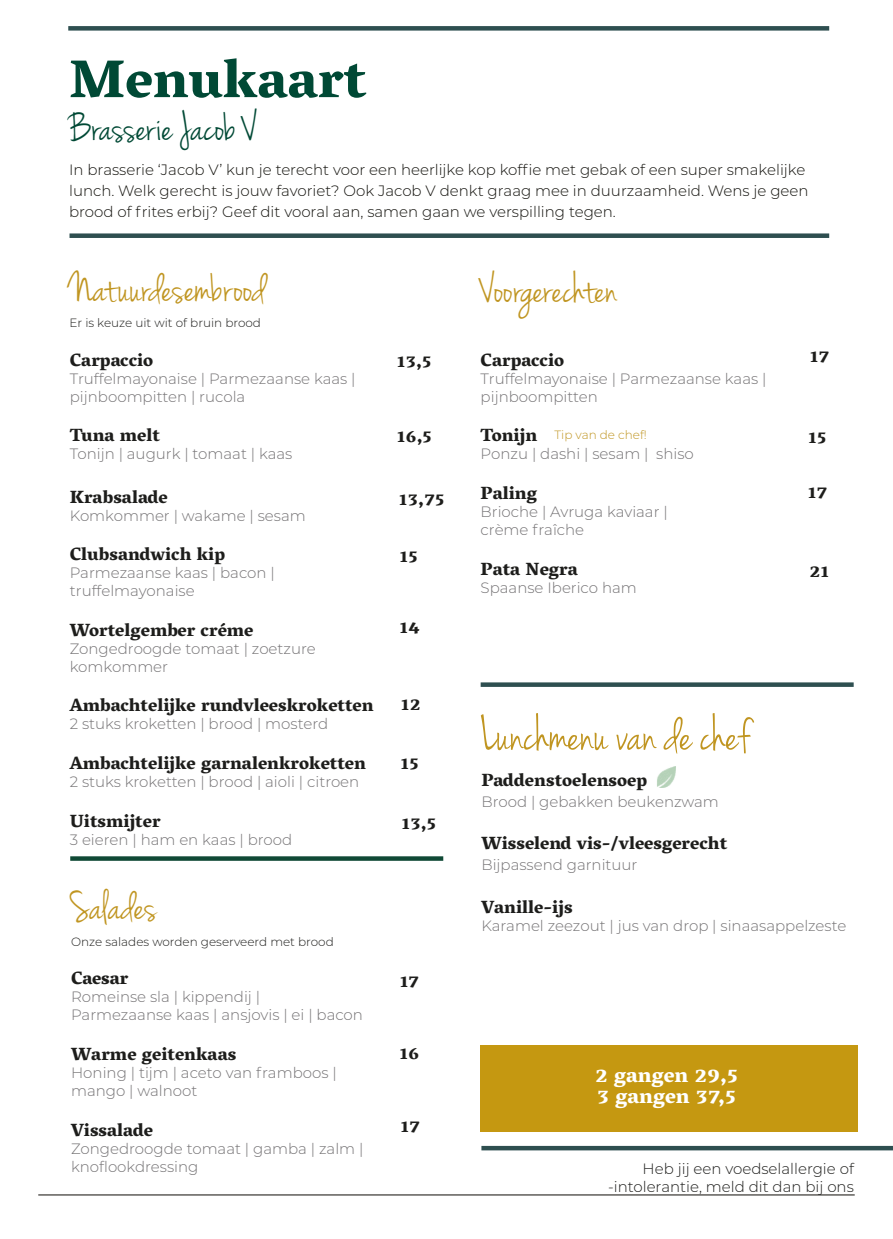
<style>
.page{position:relative;width:893px;height:1239px;background:#fff}
.page>*{position:absolute;margin:0;border:0;box-sizing:border-box;transform-origin:0 0}
.t1{font:800 54px "Vesper Libre";color:#004935}
.t2{font:51px "Jenna Sue";color:#c09521}
.t3{font:43.5px "Jenna Sue";color:#c09521}
.t4{font:43.5px "Jenna Sue";color:#004935}
.t5{font:800 21px/21px "Vesper Libre";color:#fff}
.t6{font:800 18px "Vesper Libre";color:#1d1d1b}
.t7{font:300 15px/18px "Montserrat";color:#747274}
.t8{font:300 15px/21px "Montserrat";color:#12110c}
.t9{font:300 15px/18px "Montserrat";color:#1d1d1b;text-align:right}
.t10{font:300 12px "Montserrat";color:#1d1d1b}
.t11{font:300 12px "Montserrat";color:#c09521}
</style>
<div class="page">
<div style="left:481px;top:1145px;width:412px;height:5px;background:#2e4f50"></div>
<hr style="left:38px;top:1194px;width:817px;height:1px;background:#0f0b07">
<div style="left:70px;top:233px;width:759px;height:5px;background:#2e4f50"></div>
<div style="left:68px;top:26px;width:761px;height:5px;background:#2e4f50"></div>
<svg style="left:70px;top:856px;width:373px;height:4px"></svg>
<div style="left:481px;top:682px;width:373px;height:5px;background:#2e4f50"></div>
<div style="left:481px;top:1045px;width:377px;height:86px;background:#c59811"></div>
<img style="left:657px;top:766px;width:19px;height:21px">
<h1 class="t1" style="left:69px;top:47px;width:298px">Menukaart</h1>
<h3 class="t4" style="left:69px;top:103px;width:188px">Brasserie Jacob V</h3>
<p class="t8" style="left:69px;top:158px;width:741px">In brasserie ‘Jacob V’ kun je terecht voor een heerlijke kop koffie met gebak of een super smakelijke lunch. Welk gerecht is jouw favoriet? Ook Jacob V denkt graag mee in duurzaamheid. Wens je geen brood of frites erbij? Geef dit vooral aan, samen gaan we verspilling tegen.</p>
<h3 class="t3" style="left:70px;top:263px;width:198px">Natuurdesembrood</h3>
<p class="t10" style="left:70px;top:314px;width:193px">Er is keuze uit wit of bruin brood</p>
<p class="t6" style="left:70px;top:349px;width:85px">Carpaccio</p>
<p class="t7" style="left:70px;top:369px;width:287px">Truffelmayonaise | Parmezaanse kaas | pijnboompitten | rucola</p>
<p class="t6" style="left:70px;top:424px;width:92px">Tuna melt</p>
<p class="t7" style="left:70px;top:444px;width:224px">Tonijn | augurk | tomaat | kaas</p>
<p class="t6" style="left:70px;top:486px;width:99px">Krabsalade</p>
<p class="t7" style="left:70px;top:506px;width:237px">Komkommer | wakame | sesam</p>
<p class="t6" style="left:70px;top:543px;width:157px">Clubsandwich kip</p>
<p class="t7" style="left:70px;top:563px;width:207px">Parmezaanse kaas | bacon | truffelmayonaise</p>
<p class="t6" style="left:70px;top:619px;width:185px">Wortelgember créme</p>
<p class="t7" style="left:70px;top:639px;width:247px">Zongedroogde tomaat | zoetzure komkommer</p>
<p class="t6" style="left:70px;top:694px;width:305px">Ambachtelijke rundvleeskroketten</p>
<p class="t7" style="left:70px;top:714px;width:260px">2 stuks kroketten | brood | mosterd</p>
<p class="t6" style="left:70px;top:752px;width:298px">Ambachtelijke garnalenkroketten</p>
<p class="t7" style="left:70px;top:772px;width:291px">2 stuks kroketten | brood | aioli | citroen</p>
<p class="t6" style="left:70px;top:810px;width:92px">Uitsmijter</p>
<p class="t7" style="left:70px;top:830px;width:224px">3 eieren | ham en kaas | brood</p>
<h3 class="t3" style="left:70px;top:881px;width:88px">Salades</h3>
<p class="t10" style="left:71px;top:933px;width:264px">Onze salades worden geserveerd met brood</p>
<p class="t6" style="left:71px;top:967px;width:59px">Caesar</p>
<p class="t7" style="left:71px;top:987px;width:293px">Romeinse sla | kippendij |<br>Parmezaanse kaas | ansjovis | ei | bacon</p>
<p class="t6" style="left:71px;top:1043px;width:167px">Warme geitenkaas</p>
<p class="t7" style="left:71px;top:1063px;width:267px">Honing | tijm | aceto van framboos | mango | walnoot</p>
<p class="t6" style="left:71px;top:1118px;width:83px">Vissalade</p>
<p class="t7" style="left:71px;top:1138px;width:294px">Zongedroogde tomaat | gamba | zalm | knoflookdressing</p>
<p class="t6" style="left:397px;top:350px;width:36px">13,5</p>
<p class="t6" style="left:397px;top:425px;width:37px">16,5</p>
<p class="t6" style="left:399px;top:488px;width:48px">13,75</p>
<p class="t6" style="left:399px;top:545px;width:20px">15</p>
<p class="t6" style="left:399px;top:616px;width:22px">14</p>
<p class="t6" style="left:401px;top:693px;width:21px">12</p>
<p class="t6" style="left:401px;top:752px;width:20px">15</p>
<p class="t6" style="left:402px;top:812px;width:36px">13,5</p>
<p class="t6" style="left:400px;top:970px;width:21px">17</p>
<p class="t6" style="left:399px;top:1042px;width:21px">16</p>
<p class="t6" style="left:400px;top:1114px;width:21px">17</p>
<h3 class="t3" style="left:481px;top:264px;width:138px">Voorgerechten</h3>
<p class="t6" style="left:481px;top:349px;width:85px">Carpaccio</p>
<p class="t7" style="left:481px;top:369px;width:287px">Truffelmayonaise | Parmezaanse kaas | pijnboompitten</p>
<p class="t6" style="left:481px;top:424px;width:58px">Tonijn</p>
<p class="t7" style="left:481px;top:444px;width:215px">Ponzu | dashi | sesam | shiso</p>
<p class="t6" style="left:481px;top:482px;width:58px">Paling</p>
<p class="t7" style="left:481px;top:502px;width:189px">Brioche | Avruga kaviaar | crème fraîche</p>
<p class="t6" style="left:481px;top:558px;width:99px">Pata Negra</p>
<p class="t7" style="left:481px;top:578px;width:158px">Spaanse Iberico ham</p>
<p class="t11" style="left:555px;top:427px;width:94px">Tip van de chef!</p>
<p class="t6" style="left:810px;top:345px;width:21px">17</p>
<p class="t6" style="left:808px;top:426px;width:20px">15</p>
<p class="t6" style="left:808px;top:481px;width:21px">17</p>
<p class="t6" style="left:809px;top:560px;width:21px">21</p>
<h2 class="t2" style="left:481px;top:705px;width:270px">Lunchmenu van de chef</h2>
<p class="t6" style="left:481px;top:769px;width:167px">Paddenstoelensoep</p>
<p class="t7" style="left:481px;top:792px;width:239px">Brood | gebakken beukenzwam</p>
<p class="t6" style="left:481px;top:832px;width:247px">Wisselend vis-/vleesgerecht</p>
<p class="t7" style="left:481px;top:855px;width:158px">Bijpassend garnituur</p>
<p class="t6" style="left:481px;top:896px;width:93px">Vanille-ijs</p>
<p class="t7" style="left:481px;top:916px;width:366px">Karamel zeezout | jus van drop | sinaasappelzeste</p>
<h3 class="t5" style="left:595px;top:1064px;width:145px">2 gangen 29,5<br>3 gangen 37,5</h3>
<p class="t9" style="left:608px;top:1159px;width:247px">Heb jij een voedselallergie of -intolerantie, meld dit dan bij ons</p>
</div>
